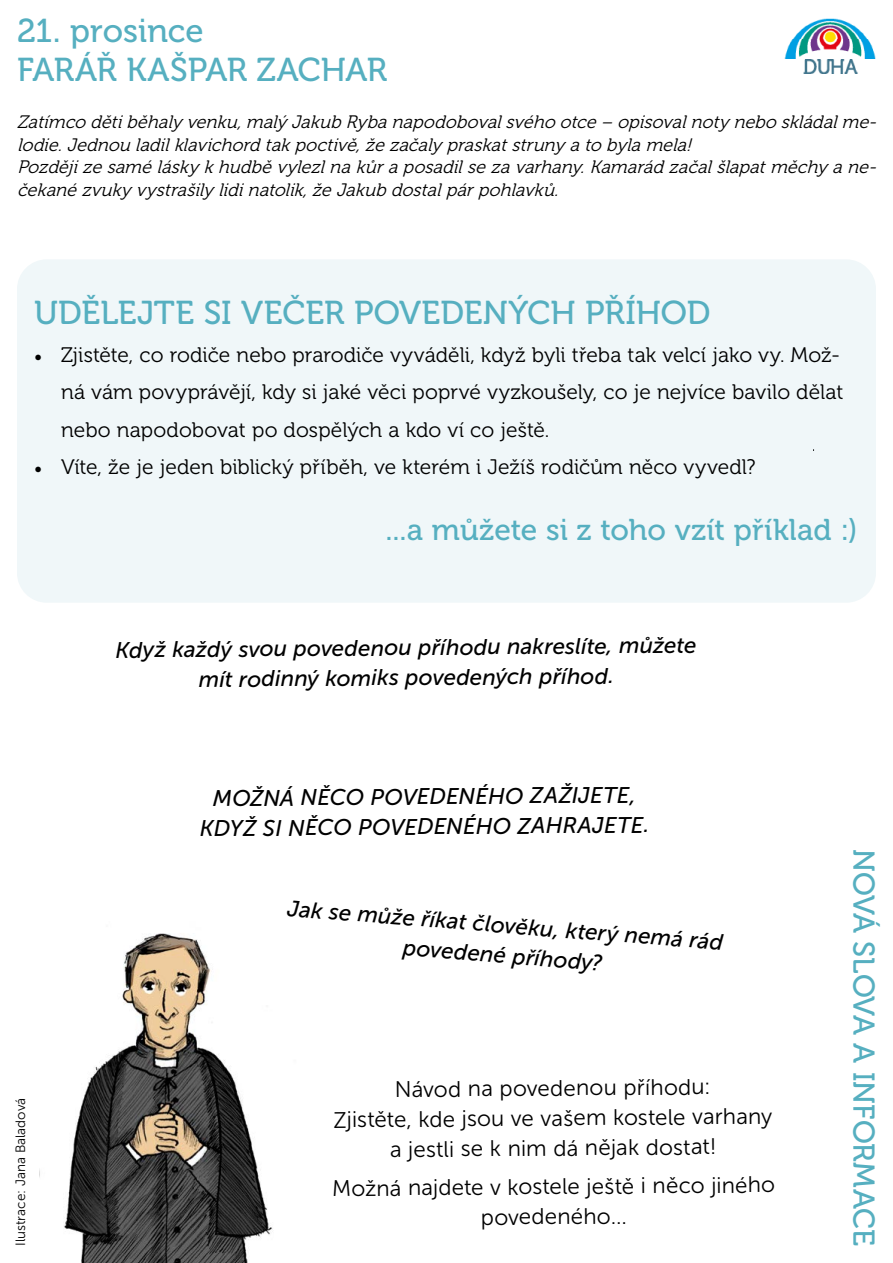
<style>
.page{position:relative;width:893px;height:1263px;background:#fff}
.page>*{position:absolute;margin:0;border:0;box-sizing:border-box;transform-origin:0 0}
.t1{font:33px/39.6px "Museo 500";color:#56afc0}
.t2{font:30px "Museo 500";color:#56afc0}
.t3{font:italic 22.5px/29.8px "Museo Sans 500";color:#000;text-align:center}
.t4{font:22.5px/30px "Museo Sans 300";color:#000;text-align:center}
.t5{font:21px/37.5px "Museo 300";color:#000}
.t6{font:italic 18px/22.5px "Museo 300";color:#000}
.t7{font:13.5px "Museo Sans 300";color:#000}
.s1{font-family:"Minion Pro"}
</style>
<div class="page">
<div style="left:17px;top:259px;width:859px;height:344px;background:#f0f7f9;border-radius:30px"></div>
<img style="left:784px;top:19px;width:92px;height:55px">
<img style="left:39px;top:933px;width:234px;height:330px">
<h1 class="t1" style="left:17px;top:11px;width:372px">21. prosince<br>FARÁŘ KAŠPAR ZACHAR</h1>
<p class="t6" style="left:17px;top:111px;width:866px">Zatímco dětiběhaly venku,malý Jakub Ryba napodobovalsvého otce – opisovalnoty nebo skládalme&shy;lodie.Jednou ladilklavichord takpoctivě,že začaly praskatstruny a to byla mela!<br>Pozdějize samé lásky k hudbě vylezlna kůra posadilse za varhany.Kamarád začalšlapatměchy a ne&shy;čekané zvuky vystrašily lidinatolik,že Jakub dostalpárpohlavků.</p>
<h1 class="t1" style="left:34px;top:293px;width:678px">UDĚLEJTE SI VEČER POVEDENÝCH PŘÍHOD</h1>
<p class="t5" style="left:61px;top:336px;width:784px;text-indent:-27px"><span class="s1">•</span> Zjistěte, co rodiče nebo prarodiče vyváděli, když byli třeba tak velcí jako vy. Mož&shy;ná vám povyprávějí, kdy si jaké věci poprvé vyzkoušely, co je nejvíce bavilo dělat nebo napodobovat po dospělých a kdo ví co ještě.</p>
<p class="t5" style="left:34px;top:448px;width:723px"><span class="s1">•</span> Víte, že je jeden biblický příběh, ve kterém i Ježíš rodičům něco vyvedl?</p>
<h2 class="t2" style="left:386px;top:513px;width:473px">...a můžete si z toho vzít příklad :)</h2>
<p class="t3" style="left:115px;top:638px;width:583px;rotate:-1deg">Když každý svou povedenou příhodu nakreslíte, můžete mít rodinný komiks povedených příhod.</p>
<p class="t7" style="left:13px;top:1246px;width:150px;rotate:-90deg">Ilustrace: Jana Baladová</p>
<p class="t3" style="left:199px;top:786px;width:451px;rotate:-1deg">MOŽNÁ NĚCO POVEDENÉHO ZAŽIJETE,<br>KDYŽ SI NĚCO POVEDENÉHO ZAHRAJETE.</p>
<p class="t3" style="left:289px;top:891px;width:439px;rotate:5deg">Jak se může říkat člověku, který nemá rád povedené příhody?</p>
<p class="t4" style="left:333px;top:1077px;width:440px;rotate:-1deg">Návod na povedenou příhodu:<br>Zjistěte, kde jsou ve vašem kostele varhany a jestli se k nim dá nějak dostat!</p>
<p class="t4" style="left:332px;top:1175px;width:445px;rotate:-1deg">Možná najdete v kostele ještě i něco jiného povedeného...</p>
<h2 class="t2" style="left:880px;top:849px;width:398px;rotate:90deg">NOVÁ SLOVA A INFORMACE</h2>
</div>
